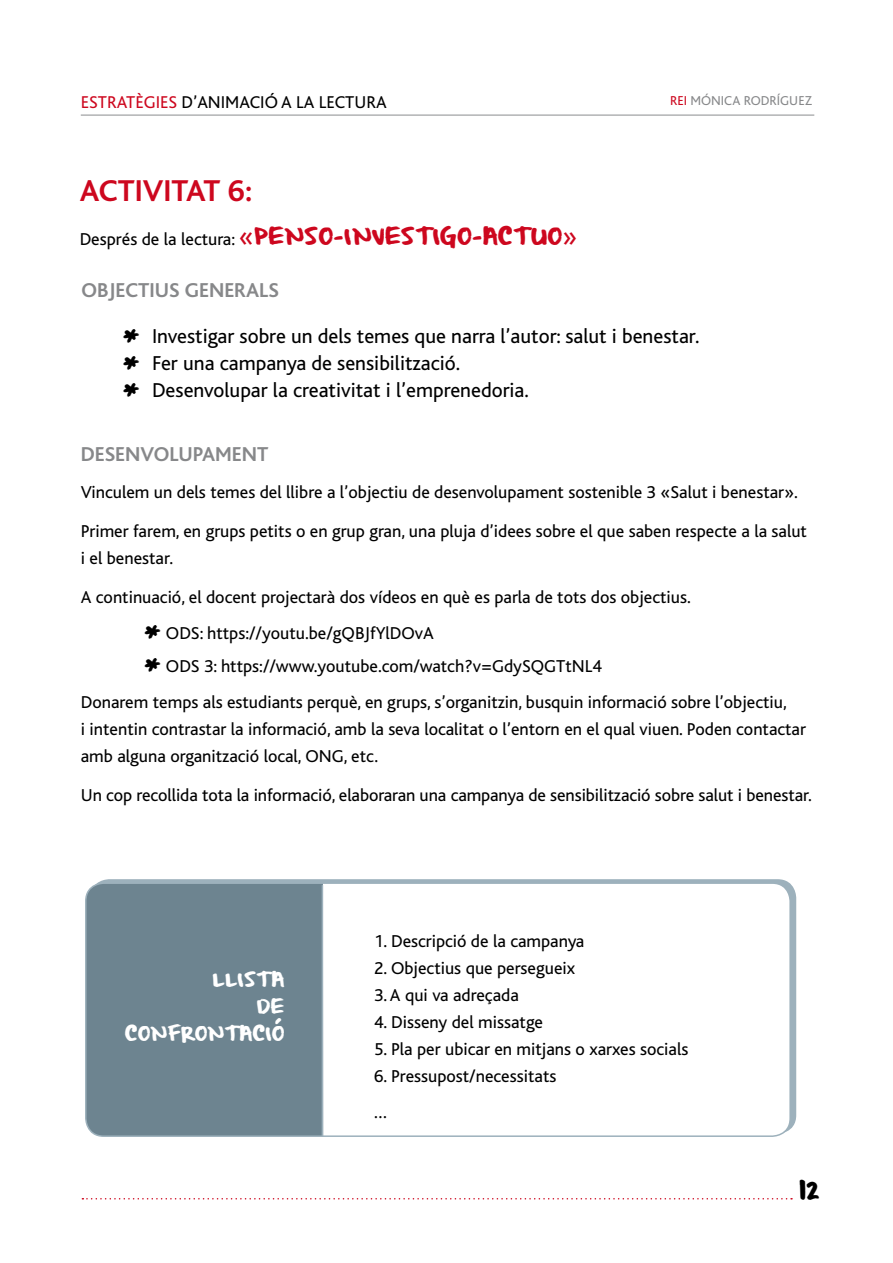
<style>
.page{position:relative;width:893px;height:1263px;background:#fff}
.page>*{position:absolute;margin:0;border:0;box-sizing:border-box;transform-origin:0 0}
.t1{font:700 31.5px "Bliss";color:#cd071e}
.t2{font:21px "Bliss";color:#000}
.t3{font:21px "From Where You Are";color:#cd071e}
.t4{font:700 21px "Bliss";color:#87888a}
.t5{font:21px "From Where You Are";color:#000}
.t6{font:18px/27px "Bliss";color:#000}
.t7{font:18px "From Where You Are";color:#fff}
.t8{font:17.85px "Bliss";color:#000}
.t9{font:13.5px "Bliss";color:#87888a}
.s1{color:#cd071e}
.s2{font-family:"Bliss";font-size:18px;color:#000}
.s3{font-family:"Bliss";font-size:27px}
.s4{font-family:"From Where You Are"}
.s5{font-family:"From Where You Are";font-size:21px}
</style>
<div class="page">
<svg style="left:82px;top:1198px;width:710px;height:1px"></svg>
<hr style="left:81px;top:114px;width:733px;height:2px;background:#b1b3b4">
<div style="left:86px;top:885px;width:238px;height:251px;background:#6d8490"></div>
<div style="left:85px;top:882px;width:706px;height:255px;border:2px solid #9db1bc;border-radius:18px"></div>
<hr style="left:322px;top:885px;width:1px;height:252px;background:#9db1bc">
<p class="t8" style="left:81px;top:93px;width:307px"><span class="s1">ESTRATÈGIES</span> D’ANIMACIÓ A LA LECTURA</p>
<p class="t9" style="left:670px;top:93px;width:143px"><span class="s1">REI</span> MÓNICA RODRÍGUEZ</p>
<p class="t1" style="left:80px;top:174px;width:174px">ACTIVITAT 6:</p>
<p class="t3" style="left:80px;top:225px;width:499px"><span class="s2">Després de la lectura:</span> <span class="s3">«</span>PENSO-INVESTIGO-ACTUO<span class="s3">»</span></p>
<p class="t4" style="left:82px;top:280px;width:199px">OBJECTIUS GENERALS</p>
<p class="t2" style="left:123px;top:325px;width:578px"><span class="s4">*</span> Investigar sobre un dels temes que narra l’autor: salut i benestar.</p>
<p class="t2" style="left:123px;top:352px;width:338px"><span class="s4">*</span> Fer una campanya de sensibilització.</p>
<p class="t2" style="left:123px;top:379px;width:407px"><span class="s4">*</span> Desenvolupar la creativitat i l’emprenedoria.</p>
<p class="t4" style="left:81px;top:444px;width:189px">DESENVOLUPAMENT</p>
<p class="t6" style="left:81px;top:479px;width:719px">Vinculem un dels temes del llibre a l’objectiu de desenvolupament sostenible 3 «Salut i benestar».</p>
<p class="t6" style="left:81px;top:518px;width:728px">Primer farem, en grups petits o en grup gran, una pluja d’idees sobre el que saben respecte a la salut i el benestar.</p>
<p class="t6" style="left:81px;top:584px;width:611px">A continuació, el docent projectarà dos vídeos en què es parla de tots dos objectius.</p>
<p class="t6" style="left:145px;top:620px;width:291px"><span class="s5">*</span> ODS: https://youtu.be/gQBJfYlDOvA</p>
<p class="t6" style="left:145px;top:653px;width:459px"><span class="s5">*</span> ODS 3: https://www.youtube.com/watch?v=GdySQGTtNL4</p>
<p class="t6" style="left:81px;top:689px;width:727px">Donarem temps als estudiants perquè, en grups, s’organitzin, busquin informació sobre l’objectiu,<br>i intentin contrastar la informació, amb la seva localitat o l’entorn en el qual viuen. Poden contactar amb alguna organització local, ONG, etc.</p>
<p class="t6" style="left:81px;top:782px;width:733px">Un cop recollida tota la informació, elaboraran una campanya de sensibilització sobre salut i benestar.</p>
<p class="t7" style="left:213px;top:970px;width:73px">LLISTA</p>
<p class="t7" style="left:257px;top:997px;width:29px">DE</p>
<p class="t7" style="left:125px;top:1024px;width:161px">CONFRONTACIÓ</p>
<p class="t6" style="left:374px;top:928px;width:212px">1. Descripció de la campanya</p>
<p class="t6" style="left:374px;top:955px;width:202px">2. Objectius que persegueix</p>
<p class="t6" style="left:374px;top:982px;width:146px">3. A qui va adreçada</p>
<p class="t6" style="left:374px;top:1009px;width:170px">4. Disseny del missatge</p>
<p class="t6" style="left:374px;top:1036px;width:316px">5. Pla per ubicar en mitjans o xarxes socials</p>
<p class="t6" style="left:374px;top:1063px;width:184px">6. Pressupost/necessitats</p>
<p class="t6" style="left:374px;top:1099px;width:14px">…</p>
<p class="t5" style="left:799px;top:1180px;width:22px">12</p>
</div>
